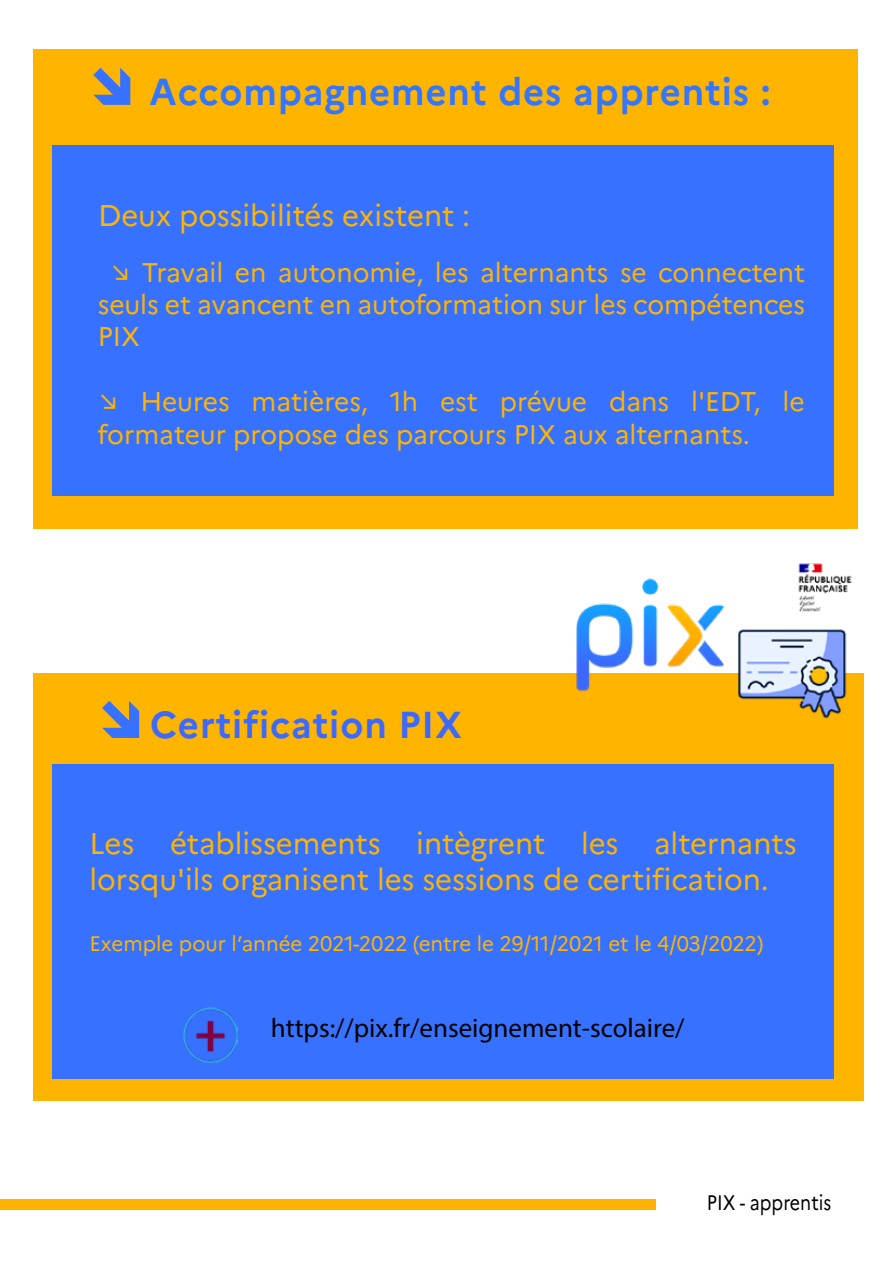
<style>
.page{position:relative;width:893px;height:1263px;background:#fff}
.page>*{position:absolute;margin:0;border:0;box-sizing:border-box;transform-origin:0 0}
.t1{font:700 37.5px "Marianne";letter-spacing:.025em;color:#3376ff}
.t2{font:700 37.5px "Marianne";letter-spacing:.025em;color:#3c6aff}
.t3{font:30px/36px "Marianne";color:#ffb400}
.t4{font:27px/32.4px "Marianne";color:#ffb400;text-align:justify}
.t5{font:27px "Myriad Pro";color:#000}
.t6{font:21px "Marianne";color:#ffb400}
.t7{font:21px "Marianne";color:#000;scale:.85 1}
</style>
<div class="page">
<div style="left:33px;top:50px;width:825px;height:479px;background:#ffb400"></div>
<div style="left:53px;top:145px;width:781px;height:351px;background:#3672ff"></div>
<div style="left:0;top:1199px;width:655px;height:11px;background:#ffb300"></div>
<div style="left:33px;top:674px;width:831px;height:427px;background:#ffb400"></div>
<div style="left:53px;top:764px;width:781px;height:315px;background:#3672ff"></div>
<img style="left:184px;top:1008px;width:54px;height:54px">
<img style="left:562px;top:563px;width:293px;height:156px">
<h1 class="t1" style="left:150px;top:69px;width:623px">Accompagnement des apprentis :</h1>
<p class="t3" style="left:98px;top:197px;width:374px">Deux possibilités existent :</p>
<p class="t4" style="left:98px;top:256px;width:709px;text-indent:44px">Travail en autonomie, les alternants se connectent seuls et avancent en autoformation sur les compétences PIX</p>
<p class="t4" style="left:98px;top:385px;width:709px;text-indent:43px">Heures matières, 1h est prévue dans l'EDT, le formateur propose des parcours PIX aux alternants.</p>
<h1 class="t2" style="left:150px;top:702px;width:314px">Certification PIX</h1>
<p class="t3" style="left:90px;top:825px;width:709px">Les établissements intègrent les alternants lorsqu'ils organisent les sessions de certification.</p>
<p class="t6" style="left:89px;top:930px;width:675px">Exemple pour l’année 2021-2022 (entre le 29/11/2021 et le 4/03/2022)</p>
<p class="t5" style="left:271px;top:1011px;width:415px">https://pix.fr/enseignement-scolaire/</p>
<p class="t7" style="left:707px;top:1189px;width:148px">PIX - apprentis</p>
</div>
